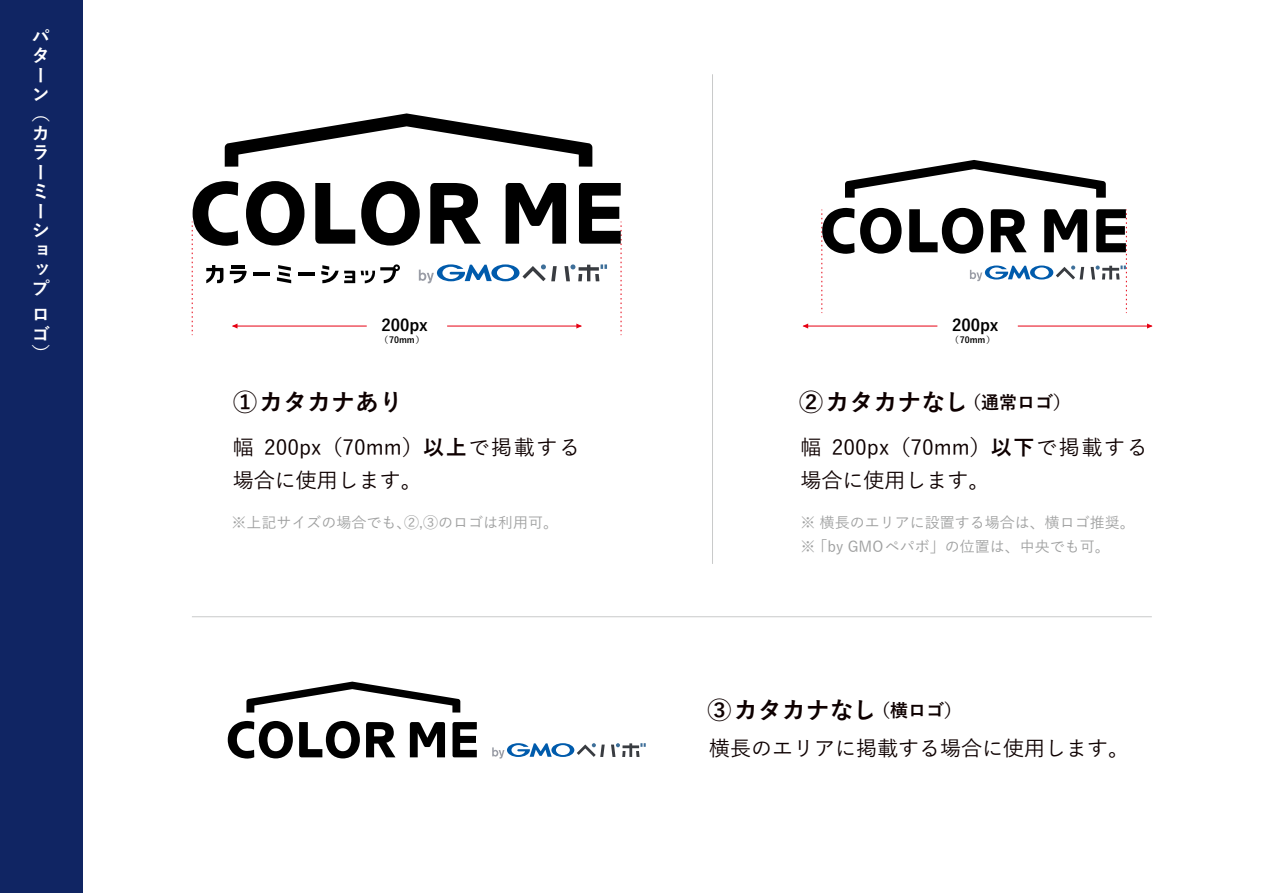
<style>
.page{position:relative;width:1263px;height:893px;background:#fff}
.page>*{position:absolute;margin:0;border:0;box-sizing:border-box;transform-origin:0 0}
.t1{font:700 24px "Yu Go";color:#0e0000}
.t2{font:500 21px/33px "Yu Go";color:#0e0000}
.t3{font:700 18px/19.5px "Yu Go";color:#fff}
.t4{font:700 16.35px "Yu Go";color:#000}
.t5{font:500 15px/24px "Yu Go";color:#9fa0a0}
.t6{font:700 8.7px "Yu Go";color:#000}
.s1{font-size:18px}
.s2{font-weight:700}
</style>
<div class="page">
<hr style="left:712px;top:74px;width:1px;height:490px;background:#c9caca">
<hr style="left:192px;top:616px;width:960px;height:1px;background:#c9caca">
<hr style="left:233px;top:326px;width:134px;height:1px;background:#e60012">
<svg style="left:321px;top:265px;width:34px;height:18px"></svg>
<hr style="left:298px;top:272px;width:16px;height:3px;background:#000">
<svg style="left:361px;top:181px;width:261px;height:154px"></svg>
<svg style="left:315px;top:183px;width:40px;height:61px"></svg>
<svg style="left:192px;top:181px;width:112px;height:154px"></svg>
<svg style="left:225px;top:113px;width:367px;height:54px"></svg>
<hr style="left:803px;top:326px;width:134px;height:1px;background:#e60012">
<svg style="left:802px;top:324px;width:6px;height:5px"></svg>
<hr style="left:1018px;top:326px;width:134px;height:1px;background:#e60012">
<svg style="left:1147px;top:324px;width:6px;height:5px"></svg>
<svg style="left:909px;top:208px;width:218px;height:105px"></svg>
<svg style="left:860px;top:208px;width:41px;height:46px"></svg>
<svg style="left:821px;top:208px;width:33px;height:105px"></svg>
<svg style="left:845px;top:160px;width:261px;height:38px"></svg>
<svg style="left:611px;top:743px;width:35px;height:14px"></svg>
<svg style="left:492px;top:743px;width:113px;height:16px"></svg>
<svg style="left:452px;top:722px;width:25px;height:35px"></svg>
<svg style="left:410px;top:722px;width:35px;height:35px"></svg>
<svg style="left:366px;top:722px;width:29px;height:35px"></svg>
<svg style="left:299px;top:721px;width:61px;height:37px"></svg>
<svg style="left:228px;top:721px;width:65px;height:38px"></svg>
<svg style="left:246px;top:682px;width:214px;height:30px"></svg>
<div style="left:0;top:0;width:83px;height:893px;background:#102563"></div>
<p class="t3" style="left:32px;top:27px;width:19px">パターン（カラーミーショップ</p>
<p class="t3" style="left:32px;top:305px;width:19px">ロゴ）</p>
<p class="t4" style="left:381px;top:316px;width:48px">200px</p>
<p class="t6" style="left:380px;top:335px;width:46px">（70mm）</p>
<p class="t4" style="left:952px;top:316px;width:48px">200px</p>
<p class="t6" style="left:950px;top:335px;width:46px">（70mm）</p>
<p class="t1" style="left:233px;top:388px;width:171px">①カタカナあり</p>
<p class="t1" style="left:799px;top:388px;width:274px">②カタカナなし<span class="s1">（通常ロゴ）</span></p>
<p class="t2" style="left:233px;top:428px;width:349px">幅 200px（70mm）<span class="s2">以上</span>で掲載する場合に使用します。</p>
<p class="t5" style="left:232px;top:509px;width:328px">※上記サイズの場合でも、②,③のロゴは利用可。</p>
<p class="t2" style="left:800px;top:428px;width:349px">幅 200px（70mm）<span class="s2">以下</span>で掲載する場合に使用します。</p>
<p class="t5" style="left:801px;top:508px;width:336px">※ 横長のエリアに設置する場合は、横ロゴ推奨。※ 「by GMOペパボ」の位置は、中央でも可。</p>
<p class="t1" style="left:707px;top:697px;width:256px">③カタカナなし<span class="s1">（横ロゴ）</span></p>
<p class="t2" style="left:709px;top:729px;width:421px">横長のエリアに掲載する場合に使用します。</p>
</div>
